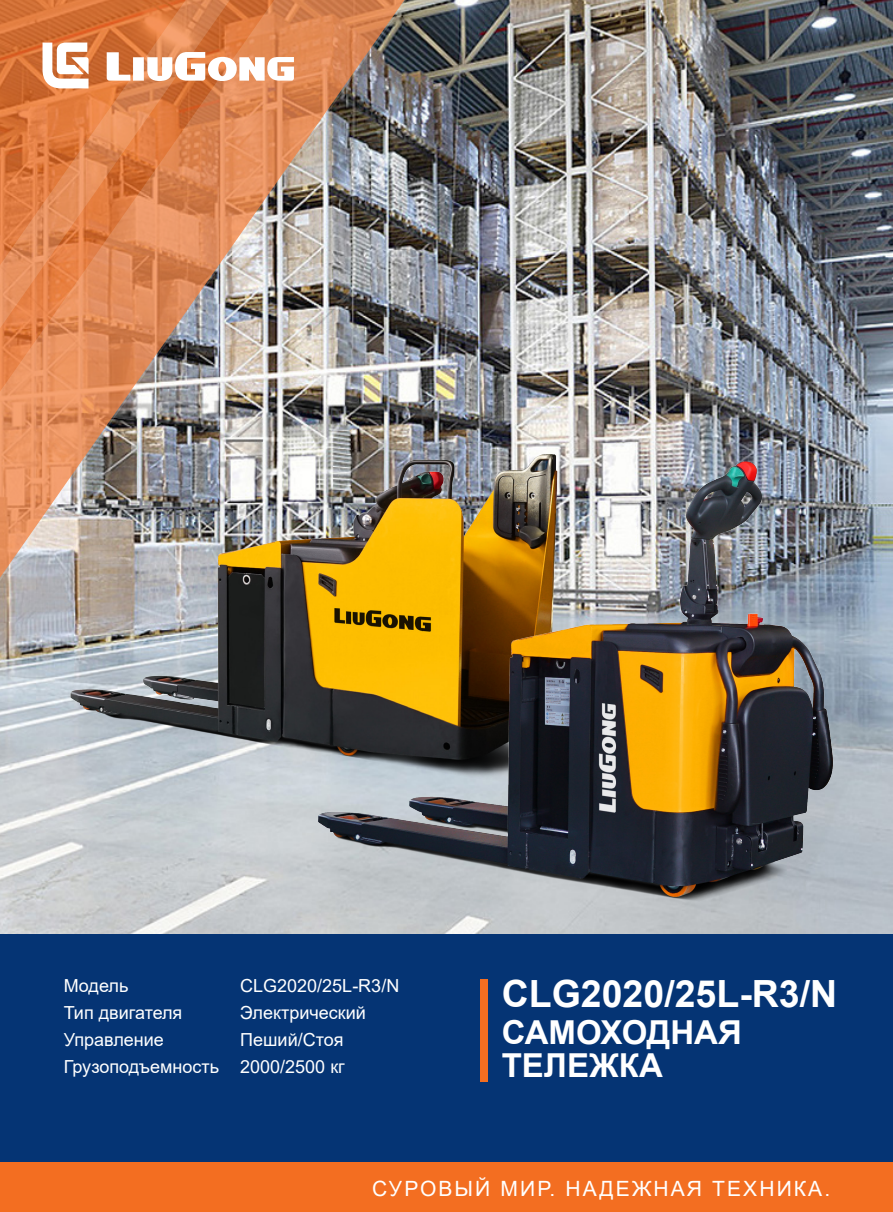
<style>
.page{position:relative;width:893px;height:1212px;background:#fff}
.page>*{position:absolute;margin:0;border:0;box-sizing:border-box;transform-origin:0 0}
.en-02{font:700 37.5px "Arial";color:#fff}
.en-02-2{font:700 33px "Arial";color:#fff}
.en-02-3{font:21px "Arial";letter-spacing:.1em;color:#fff}
.en-02-4{font:18px "Arial";color:#fff}
</style>
<div class="page">
<img style="left:840px;top:0;width:53px;height:934px">
<img style="left:840px;top:445px;width:33px;height:489px">
<div style="left:0;top:934px;width:893px;height:228px;background:#053474"></div>
<div style="left:0;top:1162px;width:893px;height:50px;background:#f36e21"></div>
<img style="left:0;top:0;width:840px;height:1082px">
<svg style="left:43px;top:43px;width:46px;height:45px"></svg>
<svg style="left:107px;top:52px;width:187px;height:29px"></svg>
<p class="en-02-4" style="left:64px;top:973px;width:66px">Модель</p>
<p class="en-02-4" style="left:64px;top:1000px;width:120px">Тип двигателя</p>
<p class="en-02-4" style="left:64px;top:1027px;width:102px">Управление</p>
<p class="en-02-4" style="left:64px;top:1054px;width:157px">Грузоподъемность</p>
<p class="en-02-4" style="left:240px;top:973px;width:161px">CLG2020/25L-R3/N</p>
<p class="en-02-4" style="left:240px;top:1000px;width:127px">Электрический</p>
<p class="en-02-4" style="left:240px;top:1027px;width:105px">Пеший/Стоя</p>
<p class="en-02-4" style="left:240px;top:1054px;width:106px">2000/2500 кг</p>
<p class="en-02" style="left:502px;top:967px;width:337px">CLG2020/25L-R3/N</p>
<p class="en-02-2" style="left:502px;top:1009px;width:242px">САМОХОДНАЯ</p>
<p class="en-02-2" style="left:502px;top:1042px;width:163px">ТЕЛЕЖКА</p>
<p class="en-02-3" style="left:372px;top:1174px;width:459px">СУРОВЫЙ МИР. НАДЕЖНАЯ ТЕХНИКА.</p>
</div>
